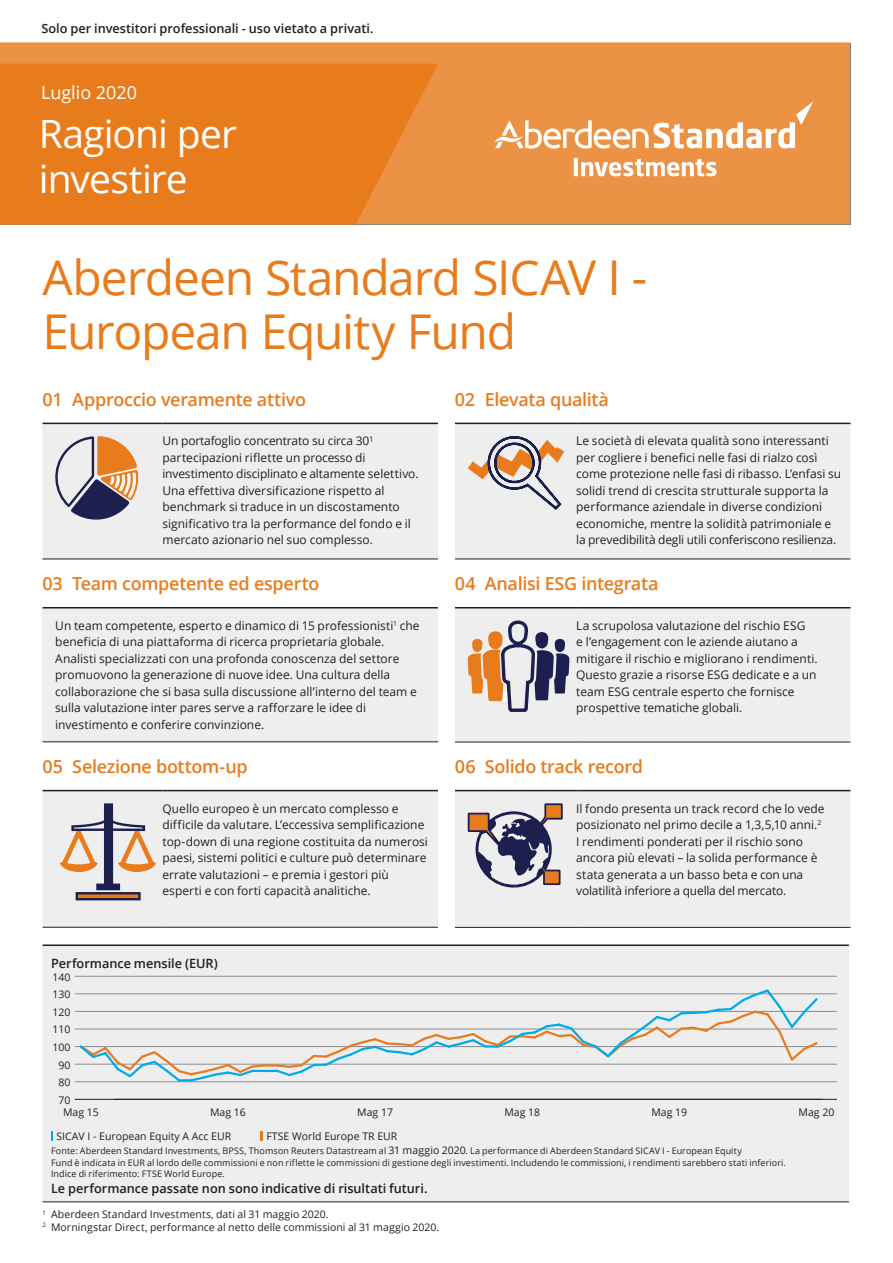
<style>
.page{position:relative;width:893px;height:1263px;background:#fff}
.page>*{position:absolute;margin:0;border:0;box-sizing:border-box;transform-origin:0 0}
.t1{font:48px/54px "Open Sans";letter-spacing:-.025em;color:#e87c1d}
.t2{font:39px/45px "Open Sans";letter-spacing:-.025em;color:#fff}
.t3{font:600 18px "Open Sans";letter-spacing:-.02em;color:#e87c1d}
.t4{font:18px "Open Sans";color:#fff}
.t5{font:600 12.75px "Open Sans";color:#231f20}
.t6{font:12px/16.5px "Open Sans";color:#231f20}
.t7{font:10.5px/12.8px "Open Sans";letter-spacing:.005em;color:#231f20}
.t8{font:10.5px "Open Sans";color:#231f20}
.t9{font:9px/11.2px "Open Sans";letter-spacing:.01em;color:#231f20}
.s1{font-size:10.5px}
</style>
<div class="page">
<div style="left:0;top:42px;width:850px;height:183px;background:#ec9244"></div>
<svg style="left:0;top:64px;width:438px;height:161px;background:#e87e20"></svg>
<svg style="left:494px;top:101px;width:319px;height:48px"></svg>
<svg style="left:574px;top:158px;width:143px;height:18px"></svg>
<div style="left:43px;top:424px;width:395px;height:135px;background:#eeeeef"></div>
<hr style="left:43px;top:559px;width:119px;height:1px;background:#231f20">
<hr style="left:162px;top:559px;width:276px;height:1px;background:#231f20">
<hr style="left:43px;top:423px;width:119px;height:1px;background:#231f20">
<hr style="left:162px;top:423px;width:276px;height:1px;background:#231f20">
<svg style="left:52px;top:435px;width:87px;height:85px;background:#baa59e"></svg>
<div style="left:43px;top:608px;width:395px;height:134px;background:#eeeeef"></div>
<hr style="left:43px;top:741px;width:395px;height:1px;background:#231f20">
<hr style="left:43px;top:607px;width:395px;height:1px;background:#231f20">
<div style="left:43px;top:791px;width:395px;height:136px;background:#eeeeef"></div>
<hr style="left:43px;top:927px;width:119px;height:1px;background:#231f20">
<hr style="left:162px;top:927px;width:276px;height:1px;background:#231f20">
<hr style="left:43px;top:790px;width:119px;height:1px;background:#231f20">
<hr style="left:162px;top:790px;width:276px;height:1px;background:#231f20">
<svg style="left:76px;top:892px;width:65px;height:8px"></svg>
<svg style="left:59px;top:802px;width:98px;height:89px;background:#d4c6c1"></svg>
<div style="left:97px;top:884px;width:22px;height:5px;background:#1d1f4e"></div>
<div style="left:455px;top:424px;width:395px;height:135px;background:#eeeeef"></div>
<hr style="left:455px;top:559px;width:121px;height:1px;background:#231f20">
<hr style="left:576px;top:559px;width:274px;height:1px;background:#231f20">
<hr style="left:455px;top:423px;width:121px;height:1px;background:#231f20">
<hr style="left:576px;top:423px;width:274px;height:1px;background:#231f20">
<svg style="left:458px;top:433px;width:114px;height:78px;background:#d6cac5"></svg>
<div style="left:455px;top:608px;width:395px;height:134px;background:#eeeeef"></div>
<hr style="left:455px;top:742px;width:121px;height:1px;background:#231f20">
<hr style="left:576px;top:742px;width:274px;height:1px;background:#231f20">
<hr style="left:455px;top:607px;width:121px;height:1px;background:#231f20">
<hr style="left:576px;top:607px;width:274px;height:1px;background:#231f20">
<svg style="left:467px;top:619px;width:103px;height:95px;background:#bcaba7"></svg>
<div style="left:455px;top:791px;width:395px;height:136px;background:#eeeeef"></div>
<hr style="left:455px;top:927px;width:121px;height:1px;background:#231f20">
<hr style="left:576px;top:927px;width:274px;height:1px;background:#231f20">
<hr style="left:455px;top:790px;width:121px;height:1px;background:#231f20">
<hr style="left:576px;top:790px;width:274px;height:1px;background:#231f20">
<svg style="left:467px;top:802px;width:97px;height:85px;background:#a49ca6"></svg>
<div style="left:43px;top:946px;width:806px;height:255px;background:#eeeeef"></div>
<hr style="left:43px;top:944px;width:806px;height:2px;background:#231f20">
<hr style="left:43px;top:1201px;width:806px;height:1px;background:#231f20">
<svg style="left:260px;top:1131px;width:2px;height:9px"></svg>
<hr style="left:114px;top:1099px;width:723px;height:1px;background:#231f20">
<hr style="left:75px;top:1099px;width:748px;height:1px;background:#231f20">
<hr style="left:75px;top:1081px;width:762px;height:1px;background:#8a8c8f">
<hr style="left:75px;top:1064px;width:762px;height:1px;background:#8a8c8f">
<hr style="left:75px;top:1046px;width:762px;height:1px;background:#8a8c8f">
<hr style="left:75px;top:1029px;width:762px;height:1px;background:#8a8c8f">
<hr style="left:75px;top:1011px;width:762px;height:1px;background:#8a8c8f">
<hr style="left:75px;top:993px;width:762px;height:1px;background:#8a8c8f">
<hr style="left:75px;top:976px;width:762px;height:1px;background:#8a8c8f">
<svg style="left:78px;top:987px;width:742px;height:96px;background:#e1e3e3"></svg>
<p class="t5" style="left:41px;top:19px;width:334px">Solo per investitori professionali - uso vietato a privati.</p>
<h3 class="t4" style="left:41px;top:80px;width:98px">Luglio 2020</h3>
<h2 class="t2" style="left:39px;top:110px;width:199px">Ragioni per investire</h2>
<h1 class="t1" style="left:43px;top:250px;width:606px">Aberdeen Standard SICAV I -<br>European Equity Fund</h1>
<h3 class="t3" style="left:43px;top:387px;width:265px">01 Approccio veramente attivo</h3>
<h3 class="t3" style="left:455px;top:387px;width:155px">02 Elevata qualità</h3>
<p class="t6" style="left:162px;top:432px;width:258px">Un portafoglio concentrato su circa 30<sup>1 </sup>partecipazioni riflette un processo di investimento disciplinato e altamente selettivo.<br>Una effettiva diversificazione rispetto al benchmark si traduce in un discostamento significativo tra la performance del fondo e il mercato azionario nel suo complesso.</p>
<h3 class="t3" style="left:43px;top:571px;width:278px">03 Team competente ed esperto</h3>
<p class="t6" style="left:55px;top:617px;width:366px">Un team competente, esperto e dinamico di 15 professionisti<sup>1</sup> che beneficia di una piattaforma di ricerca proprietaria globale.<br>Analisti specializzati con una profonda conoscenza del settore promuovono la generazione di nuove idee. Una cultura della collaborazione che si basa sulla discussione all’interno del team e sulla valutazione inter pares serve a rafforzare le idee di investimento e conferire convinzione.</p>
<h3 class="t3" style="left:42px;top:754px;width:207px">05 Selezione bottom-up</h3>
<p class="t6" style="left:162px;top:800px;width:267px">Quello europeo è un mercato complesso e difficile da valutare. L’eccessiva semplificazione top-down di una regione costituita da numerosi paesi, sistemi politici e culture può determinare errate valutazioni – e premia i gestori più esperti e con forti capacità analitiche.</p>
<p class="t5" style="left:51px;top:954px;width:168px">Performance mensile (EUR)</p>
<p class="t8" style="left:53px;top:969px;width:20px">140</p>
<p class="t8" style="left:53px;top:987px;width:20px">130</p>
<p class="t8" style="left:53px;top:1005px;width:20px">120</p>
<p class="t8" style="left:53px;top:1022px;width:20px">110</p>
<p class="t8" style="left:53px;top:1040px;width:20px">100</p>
<p class="t8" style="left:59px;top:1057px;width:14px">90</p>
<p class="t8" style="left:59px;top:1075px;width:14px">80</p>
<p class="t8" style="left:59px;top:1093px;width:14px">70</p>
<p class="t6" style="left:576px;top:432px;width:267px">Le società di elevata qualità sono interessanti per cogliere i benefici nelle fasi di rialzo così come protezione nelle fasi di ribasso. L’enfasi su solidi trend di crescita strutturale supporta la performance aziendale in diverse condizioni economiche, mentre la solidità patrimoniale e la prevedibilità degli utili conferiscono resilienza.</p>
<h3 class="t3" style="left:455px;top:571px;width:205px">04 Analisi ESG integrata</h3>
<p class="t6" style="left:576px;top:617px;width:243px">La scrupolosa valutazione del rischio ESG<br>e l’engagement con le aziende aiutano a mitigare il rischio e migliorano i rendimenti.<br>Questo grazie a risorse ESG dedicate e a un team ESG centrale esperto che fornisce prospettive tematiche globali.</p>
<h3 class="t3" style="left:455px;top:754px;width:190px">06 Solido track record</h3>
<p class="t6" style="left:576px;top:800px;width:250px">Il fondo presenta un track record che lo vede posizionato nel primo decile a 1,3,5,10 anni.<sup>2<br></sup>I rendimenti ponderati per il rischio sono ancora più elevati – la solida performance è stata generata a un basso beta e con una volatilità inferiore a quella del mercato.</p>
<p class="t8" style="left:63px;top:1105px;width:37px">Mag 15</p>
<p class="t8" style="left:210px;top:1105px;width:37px">Mag 16</p>
<p class="t8" style="left:357px;top:1105px;width:37px">Mag 17</p>
<p class="t8" style="left:504px;top:1105px;width:37px">Mag 18</p>
<p class="t8" style="left:651px;top:1105px;width:37px">Mag 19</p>
<p class="t8" style="left:798px;top:1105px;width:37px">Mag 20</p>
<p class="t9" style="left:51px;top:1145px;width:736px">Fonte: Aberdeen Standard Investments, BPSS, Thomson Reuters Datastream al <span class="s1">31 maggio 2020</span>. La performance di Aberdeen Standard SICAV I - European Equity<br>Fund è indicata in EUR al lordo delle commissioni e non riflette le commissioni di gestione degli investimenti. Includendo le commissioni, i rendimenti sarebbero stati inferiori.<br>Indice di riferimento: FTSE World Europe.</p>
<p class="t5" style="left:51px;top:1180px;width:378px">Le performance passate non sono indicative di risultati futuri.</p>
<p class="t8" style="left:56px;top:1129px;width:176px">SICAV I - European Equity A Acc EUR</p>
<p class="t8" style="left:266px;top:1129px;width:132px">FTSE World Europe TR EUR</p>
<p class="t7" style="left:43px;top:1208px;width:398px"><sup>1</sup> Aberdeen Standard Investments, dati al 31 maggio 2020.<br><sup>2</sup> Morningstar Direct, performance al netto delle commissioni al 31 maggio 2020.</p>
</div>
